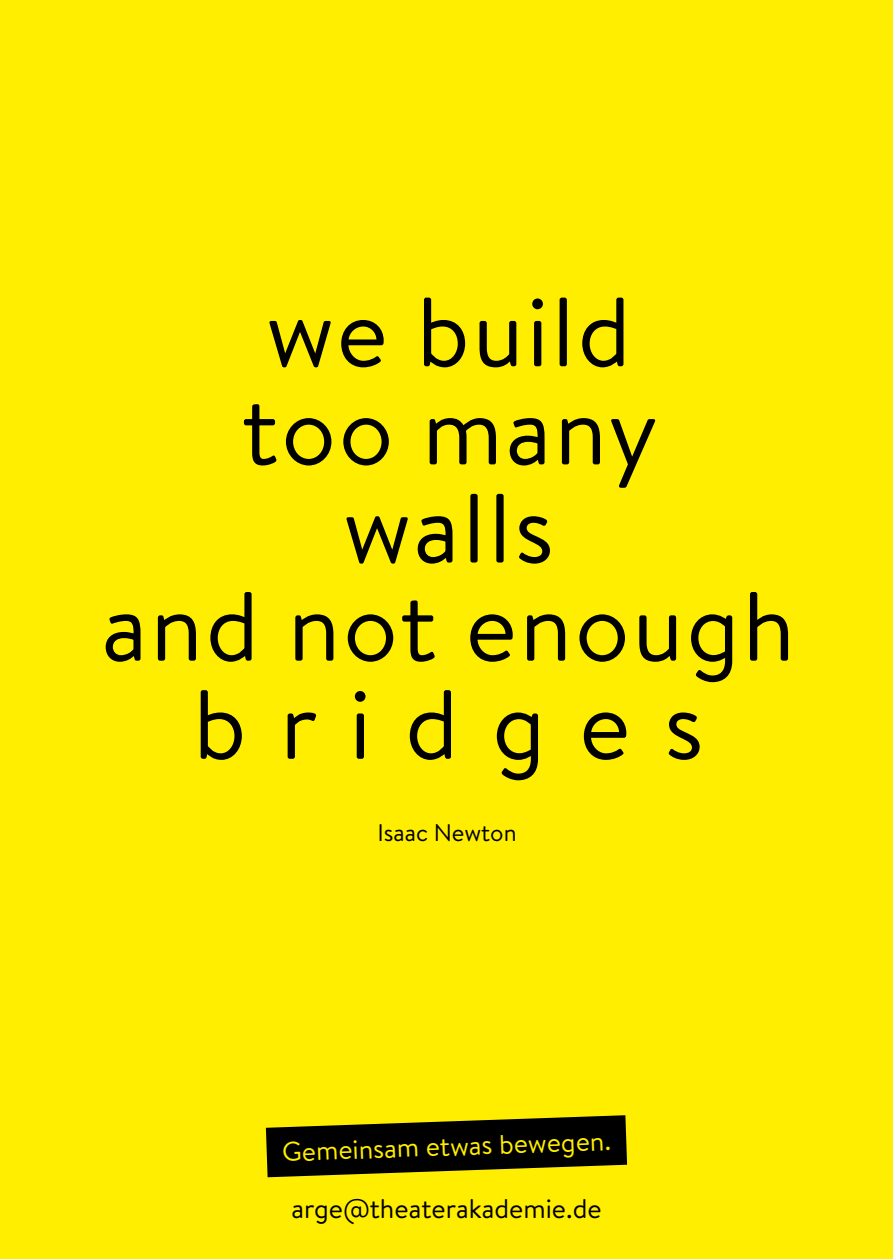
<style>
.page{position:relative;width:893px;height:1259px;background:#fe0}
.page>*{position:absolute;margin:0;border:0;box-sizing:border-box;transform-origin:0 0}
.t1{font:98.1px/98.1px "Brandon Text";letter-spacing:.025em;color:#000;text-align:center}
.t2{font:27px "Brandon Text";color:#000}
.t3{font:27px "Brandon Text";color:#fe0}
.t4{font:24px "Brandon Text";color:#000}
</style>
<div class="page">
<svg style="left:266px;top:1115px;width:361px;height:62px"></svg>
<p class="t1" style="left:102px;top:280px;width:695px">we build<br>too many<br>walls<br>and not enough b r i d g e s</p>
<p class="t4" style="left:378px;top:816px;width:141px">Isaac Newton</p>
<p class="t3" style="left:281px;top:1133px;width:331px;rotate:-2deg">Gemeinsam etwas bewegen.</p>
<p class="t2" style="left:291px;top:1189px;width:312px">arge@theaterakademie.de</p>
</div>
